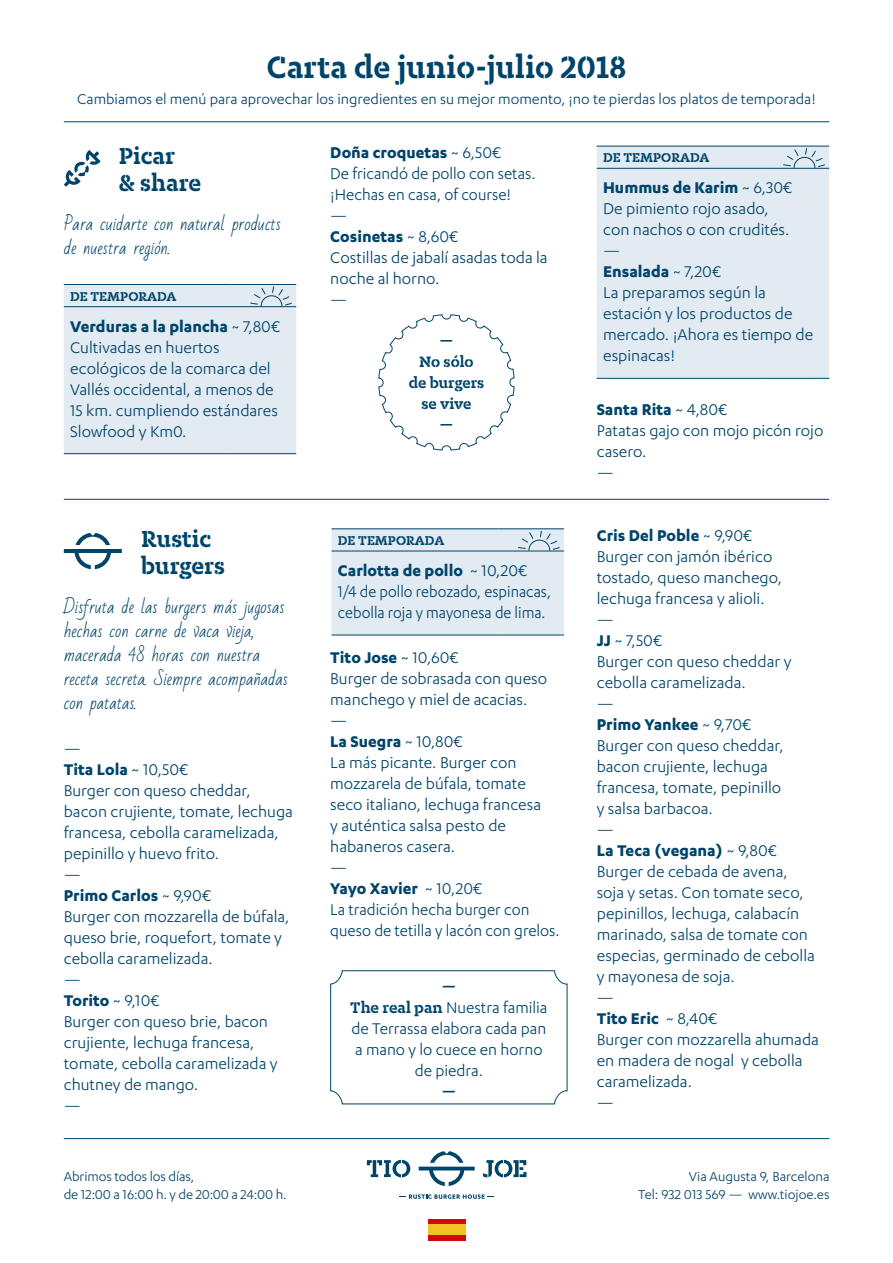
<style>
.page{position:relative;width:893px;height:1263px;background:#fff}
.page>*{position:absolute;margin:0;border:0;box-sizing:border-box;transform-origin:0 0}
.t1{font:700 36px "Karbon Slab Stencil";color:#00446a}
.t2{font:700 27px/27px "Karbon Slab Stencil";color:#00446a}
.t3{font:18px/21px "Karbon";color:#00446a}
.t4{font:700 18px "Karbon";color:#00446a}
.t5{font:18px/21px "Karbon";color:#00446a;scale:.96 1}
.t6{font:18px/21px "Karbon";color:#00446a;scale:.93 1}
.t7{font:700 18px "Karbon Slab Stencil";color:#00446a}
.t8{font:700 17.55px "Karbon Slab Stencil";color:#00446a}
.t9{font:16.5px/24px "Bad Script";color:#00446a}
.t10{font:16.5px "Karbon";color:#00446a}
.t11{font:15px "Karbon";color:#00446a}
.t12{font:700 15px "Karbon Slab Stencil";color:#00446a}
.s1{font-weight:400}
.s2{font-family:"Karbon Slab Stencil";font-weight:700}
.s3{font-weight:700}
</style>
<div class="page">
<svg style="left:400px;top:1194px;width:94px;height:5px"></svg>
<svg style="left:367px;top:1151px;width:159px;height:35px"></svg>
<svg style="left:64px;top:150px;width:37px;height:37px"></svg>
<div style="left:64px;top:284px;width:232px;height:170px;background:#e2eaf2"></div>
<svg style="left:378px;top:314px;width:137px;height:137px"></svg>
<div style="left:597px;top:147px;width:232px;height:231px;background:#e2eaf2"></div>
<hr style="left:597px;top:146px;width:167px;height:1px;background:#00446a">
<hr style="left:764px;top:146px;width:65px;height:1px;background:#00446a">
<hr style="left:597px;top:168px;width:167px;height:1px;background:#00446a">
<hr style="left:764px;top:168px;width:65px;height:1px;background:#00446a">
<hr style="left:597px;top:378px;width:167px;height:1px;background:#00446a">
<hr style="left:764px;top:378px;width:65px;height:1px;background:#00446a">
<svg style="left:782px;top:148px;width:44px;height:20px"></svg>
<svg style="left:64px;top:533px;width:58px;height:36px"></svg>
<hr style="left:332px;top:528px;width:167px;height:1px;background:#00446a">
<hr style="left:499px;top:528px;width:65px;height:1px;background:#00446a">
<hr style="left:332px;top:635px;width:167px;height:1px;background:#00446a">
<hr style="left:499px;top:635px;width:65px;height:1px;background:#00446a">
<div style="left:332px;top:529px;width:232px;height:106px;background:#e2eaf2"></div>
<svg style="left:330px;top:970px;width:238px;height:135px"></svg>
<hr style="left:64px;top:1138px;width:766px;height:1px;background:#00446a">
<div style="left:428px;top:1219px;width:37px;height:21px;background:#d10a12"></div>
<div style="left:428px;top:1224px;width:37px;height:11px;background:#f5c226"></div>
<hr style="left:64px;top:121px;width:765px;height:1px;background:#00446a">
<hr style="left:64px;top:499px;width:765px;height:1px;background:#00446a">
<p class="t1" style="left:267px;top:47px;width:361px">Carta de junio-julio 2018</p>
<p class="t10" style="left:77px;top:90px;width:740px">Cambiamos el menú para aprovechar los ingredientes en su mejor momento, ¡no te pierdas los platos de temporada!</p>
<p class="t2" style="left:119px;top:141px;width:58px">Picar</p>
<p class="t2" style="left:119px;top:168px;width:84px">&amp; share</p>
<p class="t9" style="left:64px;top:212px;width:219px">Para cuidarte con natural products de nuestra región.</p>
<p class="t12" style="left:70px;top:288px;width:108px">DE TEMPORADA</p>
<p class="t4" style="left:70px;top:316px;width:212px">Verduras a la plancha <span class="s1">~ 7,80€</span></p>
<p class="t3" style="left:70px;top:336px;width:209px">Cultivadas en huertos ecológicos de la comarca del<br>Vallés occidental, a menos de<br>15 km. cumpliendo estándares<br>Slowfood y Km0.</p>
<p class="t2" style="left:141px;top:524px;width:85px">Rustic burgers</p>
<p class="t9" style="left:64px;top:595px;width:226px">Disfruta de las burgers más jugosas hechas con carne de vaca vieja, macerada 48 horas con nuestra receta secreta. Siempre acompañadas con patatas.</p>
<p class="t3" style="left:64px;top:737px;width:19px">―</p>
<p class="t4" style="left:64px;top:759px;width:126px">Tita Lola <span class="s1">~ 10,50€</span></p>
<p class="t3" style="left:64px;top:779px;width:231px">Burger con queso cheddar, bacon crujiente, tomate, lechuga francesa, cebolla caramelizada, pepinillo y huevo frito.</p>
<p class="t3" style="left:64px;top:863px;width:19px">―</p>
<p class="t4" style="left:64px;top:885px;width:149px">Primo Carlos <span class="s1">~ 9,90€</span></p>
<p class="t3" style="left:64px;top:905px;width:227px">Burger con mozzarella de búfala, queso brie, roquefort, tomate y cebolla caramelizada.</p>
<p class="t3" style="left:64px;top:968px;width:19px">―</p>
<p class="t4" style="left:64px;top:990px;width:98px">Torito <span class="s1">~ 9,10€</span></p>
<p class="t3" style="left:64px;top:1010px;width:215px">Burger con queso brie, bacon crujiente, lechuga francesa, tomate, cebolla caramelizada y</p>
<p class="t3" style="left:64px;top:1073px;width:136px">chutney de mango.</p>
<p class="t3" style="left:64px;top:1094px;width:19px">―</p>
<p class="t11" style="left:64px;top:1168px;width:132px">Abrimos todos los días,</p>
<p class="t11" style="left:64px;top:1186px;width:225px">de 12:00 a 16:00 h. y de 20:00 a 24:00 h.</p>
<p class="t4" style="left:330px;top:142px;width:173px">Doña croquetas <span class="s1">~ 6,50€</span></p>
<p class="t5" style="left:330px;top:162px;width:215px">De fricandó de pollo con setas. ¡Hechas en casa, of course!</p>
<p class="t3" style="left:330px;top:204px;width:19px">―</p>
<p class="t4" style="left:330px;top:226px;width:130px">Cosinetas <span class="s1">~ 8,60€</span></p>
<p class="t3" style="left:330px;top:246px;width:219px">Costillas de jabalí asadas toda la noche al horno.</p>
<p class="t3" style="left:330px;top:288px;width:19px">―</p>
<p class="t8" style="left:440px;top:331px;width:15px">—</p>
<p class="t8" style="left:419px;top:352px;width:56px">No sólo</p>
<p class="t8" style="left:409px;top:373px;width:77px">de burgers</p>
<p class="t8" style="left:421px;top:394px;width:52px">se vive</p>
<p class="t8" style="left:440px;top:415px;width:15px">—</p>
<p class="t12" style="left:338px;top:532px;width:108px">DE TEMPORADA</p>
<p class="t4" style="left:338px;top:560px;width:191px">Carlotta de pollo <span class="s1">~ 10,20€</span></p>
<p class="t6" style="left:338px;top:580px;width:231px">1/4 de pollo rebozado, espinacas, cebolla roja y mayonesa de lima.</p>
<p class="t4" style="left:330px;top:647px;width:130px">Tito Jose <span class="s1">~ 10,60€</span></p>
<p class="t3" style="left:330px;top:668px;width:218px">Burger de sobrasada con queso manchego y miel de acacias.</p>
<p class="t3" style="left:330px;top:710px;width:19px">―</p>
<p class="t4" style="left:330px;top:731px;width:134px">La Suegra <span class="s1">~ 10,80€</span></p>
<p class="t3" style="left:330px;top:752px;width:212px">La más picante. Burger con mozzarela de búfala, tomate seco italiano, lechuga francesa y auténtica salsa pesto de habaneros casera.</p>
<p class="t3" style="left:330px;top:857px;width:19px">―</p>
<p class="t4" style="left:330px;top:878px;width:154px">Yayo Xavier <span class="s1">~ 10,20€</span></p>
<p class="t5" style="left:330px;top:899px;width:241px">La tradición hecha burger con queso de tetilla y lacón con grelos.</p>
<p class="t7" style="left:442px;top:976px;width:15px">—</p>
<p class="t3" style="left:350px;top:996px;width:199px;text-align:center"><span class="s2">The real pan</span> Nuestra familia de Terrassa elabora cada pan a mano y lo cuece en horno de piedra.</p>
<p class="t7" style="left:442px;top:1081px;width:15px">—</p>
<p class="t12" style="left:603px;top:149px;width:108px">DE TEMPORADA</p>
<p class="t4" style="left:603px;top:178px;width:191px">Hummus de Karim <span class="s1">~ 6,30€</span></p>
<p class="t3" style="left:603px;top:198px;width:167px">De pimiento rojo asado,</p>
<p class="t3" style="left:603px;top:219px;width:188px">con nachos o con crudités.</p>
<p class="t3" style="left:603px;top:240px;width:19px">―</p>
<p class="t4" style="left:603px;top:262px;width:120px">Ensalada <span class="s1">~ 7,20€</span></p>
<p class="t3" style="left:603px;top:282px;width:212px">La preparamos según la estación y los productos de mercado. ¡Ahora es tiempo de espinacas!</p>
<p class="t4" style="left:597px;top:399px;width:132px">Santa Rita <span class="s1">~ 4,80€</span></p>
<p class="t3" style="left:597px;top:419px;width:228px">Patatas gajo con mojo picón rojo casero.</p>
<p class="t3" style="left:597px;top:461px;width:19px">―</p>
<p class="t4" style="left:597px;top:525px;width:157px">Cris Del Poble <span class="s1">~ 9,90€</span></p>
<p class="t3" style="left:597px;top:545px;width:187px">Burger con jamón ibérico tostado, queso manchego, lechuga francesa y alioli.</p>
<p class="t3" style="left:597px;top:608px;width:19px">―</p>
<p class="t3" style="left:597px;top:629px;width:67px"><span class="s3">JJ</span> ~ 7,50€</p>
<p class="t3" style="left:597px;top:650px;width:196px">Burger con queso cheddar y cebolla caramelizada.</p>
<p class="t3" style="left:597px;top:692px;width:19px">―</p>
<p class="t4" style="left:597px;top:714px;width:156px">Primo Yankee <span class="s1">~ 9,70€</span></p>
<p class="t3" style="left:597px;top:734px;width:188px">Burger con queso cheddar, bacon crujiente, lechuga</p>
<p class="t3" style="left:597px;top:776px;width:186px">francesa, tomate, pepinillo</p>
<p class="t3" style="left:597px;top:797px;width:118px">y salsa barbacoa.</p>
<p class="t3" style="left:597px;top:818px;width:19px">―</p>
<p class="t4" style="left:597px;top:840px;width:182px">La Teca (vegana) <span class="s1">~ 9,80€</span></p>
<p class="t3" style="left:597px;top:860px;width:220px">Burger de cebada de avena, soja y setas. Con tomate seco, pepinillos, lechuga, calabacín marinado, salsa de tomate con especias, germinado de cebolla</p>
<p class="t3" style="left:597px;top:965px;width:139px">y mayonesa de soja.</p>
<p class="t3" style="left:597px;top:986px;width:19px">―</p>
<p class="t4" style="left:597px;top:1008px;width:122px">Tito Eric <span class="s1">~ 8,40€</span></p>
<p class="t3" style="left:597px;top:1028px;width:224px">Burger con mozzarella ahumada en madera de nogal y cebolla caramelizada.</p>
<p class="t3" style="left:597px;top:1091px;width:19px">―</p>
<p class="t11" style="left:689px;top:1168px;width:142px">Via Augusta 9, Barcelona</p>
<p class="t11" style="left:638px;top:1186px;width:193px">Tel: 932 013 569 — www.tiojoe.es</p>
</div>
